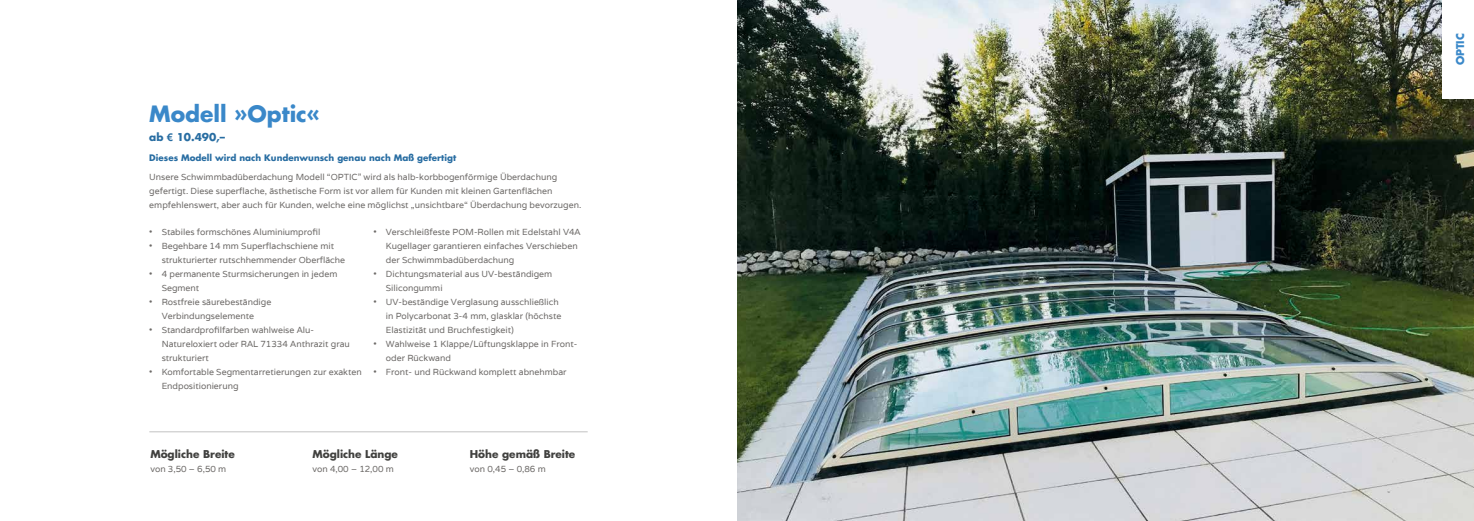
<style>
.page{position:relative;width:1474px;height:521px;background:#fff}
.page>*{position:absolute;margin:0;border:0;box-sizing:border-box;transform-origin:0 0}
.t1{font:700 21.88px "Futura";color:#3a88c9}
.t2{font:700 10.5px "Futura";color:#41413f}
.t3{font:700 10.5px "Futura";color:#286da2}
.t4{font:700 10.5px "Futura";color:#3a88c9}
.t5{font:8.75px/14px "Varela";color:#6c6967}
.t6{font:700 8.75px "Futura";color:#286da2}
.s1{font-family:"Arial"}
</style>
<div class="page">
<img style="left:737px;top:0;width:736px;height:521px">
<div style="left:1442px;top:0;width:31px;height:99px;background:#fff"></div>
<hr style="left:149px;top:431px;width:438px;height:1px;background:#c2c2c2">
<h1 class="t1" style="left:149px;top:99px;width:172px">Modell »Optic«</h1>
<p class="t3" style="left:149px;top:130px;width:77px">ab <span class="s1">€</span> 10.490,–</p>
<p class="t6" style="left:149px;top:152px;width:308px">Dieses Modell wird nach Kundenwunsch genau nach Maß gefertigt</p>
<p class="t5" style="left:149px;top:170px;width:433px">Unsere Schwimmbadüberdachung Modell “OPTIC” wird als halb-korbbogenförmige Überdachung gefertigt. Diese superflache, ästhetische Form ist vor allem für Kunden mit kleinen Gartenflächen empfehlenswert, aber auch für Kunden, welche eine möglichst „unsichtbare“ Überdachung bevorzugen.</p>
<p class="t5" style="left:149px;top:225px;width:173px">• Stabiles formschönes Aluminiumprofil</p>
<p class="t5" style="left:162px;top:239px;width:185px;text-indent:-12px">• Begehbare 14 mm Superflachschiene mit strukturierter rutschhemmender Oberfläche</p>
<p class="t5" style="left:162px;top:267px;width:177px;text-indent:-12px">• 4 permanente Sturmsicherungen in jedem<br>Segment</p>
<p class="t5" style="left:149px;top:295px;width:124px;text-align:center">• Rostfreie säurebeständige<br>Verbindungselemente</p>
<p class="t5" style="left:162px;top:323px;width:190px;text-indent:-12px">• Standardprofilfarben wahlweise Alu-<br>Natureloxiert oder RAL 71334 Anthrazit grau strukturiert</p>
<p class="t5" style="left:162px;top:365px;width:201px;text-indent:-12px">• Komfortable Segmentarretierungen zur exakten<br>Endpositionierung</p>
<p class="t5" style="left:386px;top:225px;width:196px;text-indent:-12px">• Verschleißfeste POM-Rollen mit Edelstahl V4A<br>Kugellager garantieren einfaches Verschieben der Schwimmbadüberdachung</p>
<p class="t5" style="left:386px;top:267px;width:168px;text-indent:-12px">• Dichtungsmaterial aus UV-beständigem<br>Silicongummi</p>
<p class="t5" style="left:386px;top:295px;width:177px;text-indent:-12px">• UV-beständige Verglasung ausschließlich in Polycarbonat 3-4 mm, glasklar (höchste<br>Elastizität und Bruchfestigkeit)</p>
<p class="t5" style="left:386px;top:337px;width:193px;text-indent:-12px">• Wahlweise 1 Klappe/Lüftungsklappe in Front&shy;oder Rückwand</p>
<p class="t5" style="left:373px;top:365px;width:195px">• Front- und Rückwand komplett abnehmbar</p>
<p class="t2" style="left:150px;top:446px;width:86px">Mögliche Breite</p>
<p class="t5" style="left:150px;top:461px;width:77px">von 3,50 – 6,50 m</p>
<p class="t2" style="left:312px;top:446px;width:87px">Mögliche Länge</p>
<p class="t5" style="left:312px;top:461px;width:83px">von 4,00 – 12,00 m</p>
<p class="t2" style="left:470px;top:446px;width:107px">Höhe gemäß Breite</p>
<p class="t5" style="left:470px;top:461px;width:77px">von 0,45 – 0,86 m</p>
<p class="t4" style="left:1452px;top:65px;width:34px;rotate:-90deg">OPTIC</p>
</div>
